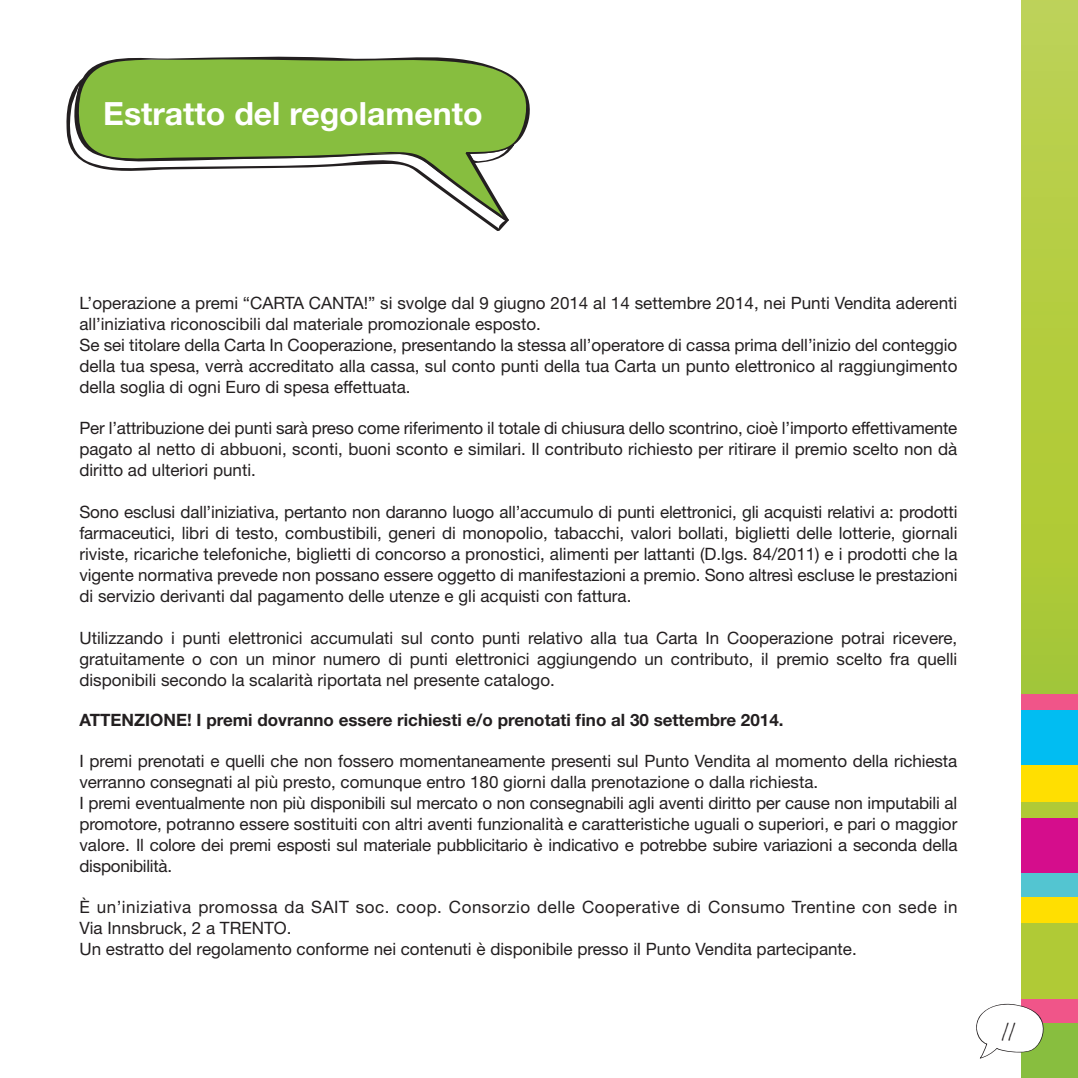
<style>
.page{position:relative;width:1078px;height:1078px;background:#fff}
.page>*{position:absolute;margin:0;border:0;box-sizing:border-box;transform-origin:0 0}
.t1{font:36px "Post Note";color:#231f20}
.t2{font:700 32px "Helvetica Neue LT Std";color:#fff}
.t3{font:17px/21px "Helvetica Neue LT Std";color:#231f20}
.t4{font:700 17px "Helvetica Neue LT Std";color:#231f20}
</style>
<div class="page">
<svg style="left:1021px;top:0;width:56px;height:1077px;background:#b0cb41"></svg>
<div style="left:1020px;top:997px;width:57px;height:25px;background:#f05589"></div>
<div style="left:1020px;top:921px;width:57px;height:76px;background:#b0ca36"></div>
<div style="left:1020px;top:896px;width:57px;height:26px;background:#ffdf01"></div>
<div style="left:1020px;top:872px;width:57px;height:25px;background:#53c5d1"></div>
<div style="left:1020px;top:817px;width:57px;height:55px;background:#d50d8c"></div>
<div style="left:1020px;top:801px;width:57px;height:16px;background:#b0ca36"></div>
<div style="left:1020px;top:764px;width:57px;height:37px;background:#ffdf01"></div>
<div style="left:1020px;top:709px;width:57px;height:55px;background:#01bdf2"></div>
<div style="left:1020px;top:694px;width:57px;height:15px;background:#f05589"></div>
<svg style="left:976px;top:1002px;width:71px;height:56px"></svg>
<svg style="left:68px;top:56px;width:462px;height:165px;fill:#87be3f"></svg>
<h2 class="t2" style="left:103px;top:93px;width:381px">Estratto del regolamento</h2>
<p class="t3" style="left:79px;top:292px;width:879px">L’operazione a premi “CARTA CANTA!” si svolge dal 9 giugno 2014 al 14 settembre 2014, nei Punti Vendita aderenti all’iniziativa riconoscibili dal materiale promozionale esposto.<br>Se sei titolare della Carta In Cooperazione, presentando la stessa all’operatore di cassa prima dell’inizio del conteggio della tua spesa, verrà accreditato alla cassa, sul conto punti della tua Carta un punto elettronico al raggiungimento della soglia di ogni Euro di spesa effettuata.</p>
<p class="t3" style="left:79px;top:417px;width:879px;text-align:justify">Per l’attribuzione dei punti sarà preso come riferimento il totale di chiusura dello scontrino, cioè l’importo effettivamente pagato al netto di abbuoni, sconti, buoni sconto e similari. Il contributo richiesto per ritirare il premio scelto non dà diritto ad ulteriori punti.</p>
<p class="t3" style="left:79px;top:500px;width:879px;text-align:justify">Sono esclusi dall’iniziativa, pertanto non daranno luogo all’accumulo di punti elettronici, gli acquisti relativi a: prodotti farmaceutici, libri di testo, combustibili, generi di monopolio, tabacchi, valori bollati, biglietti delle lotterie, giornali riviste, ricariche telefoniche, biglietti di concorso a pronostici, alimenti per lattanti (D.lgs. 84/2011) e i prodotti che la vigente normativa prevede non possano essere oggetto di manifestazioni a premio. Sono altresì escluse le prestazioni di servizio derivanti dal pagamento delle utenze e gli acquisti con fattura.</p>
<p class="t3" style="left:79px;top:626px;width:879px;text-align:justify">Utilizzando i punti elettronici accumulati sul conto punti relativo alla tua Carta In Cooperazione potrai ricevere, gratuitamente o con un minor numero di punti elettronici aggiungendo un contributo, il premio scelto fra quelli disponibili secondo la scalarità riportata nel presente catalogo.</p>
<p class="t4" style="left:79px;top:709px;width:705px">ATTENZIONE! I premi dovranno essere richiesti e/o prenotati fino al 30 settembre 2014.</p>
<p class="t3" style="left:79px;top:749px;width:879px">I premi prenotati e quelli che non fossero momentaneamente presenti sul Punto Vendita al momento della richiesta verranno consegnati al più presto, comunque entro 180 giorni dalla prenotazione o dalla richiesta.<br>I premi eventualmente non più disponibili sul mercato o non consegnabili agli aventi diritto per cause non imputabili al promotore, potranno essere sostituiti con altri aventi funzionalità e caratteristiche uguali o superiori, e pari o maggior valore. Il colore dei premi esposti sul materiale pubblicitario è indicativo e potrebbe subire variazioni a seconda della disponibilità.</p>
<p class="t3" style="left:79px;top:895px;width:879px">È un’iniziativa promossa da SAIT soc. coop. Consorzio delle Cooperative di Consumo Trentine con sede in<br>Via Innsbruck, 2 a TRENTO.<br>Un estratto del regolamento conforme nei contenuti è disponibile presso il Punto Vendita partecipante.</p>
<h1 class="t1" style="left:999px;top:1013px;width:15px">11</h1>
</div>
